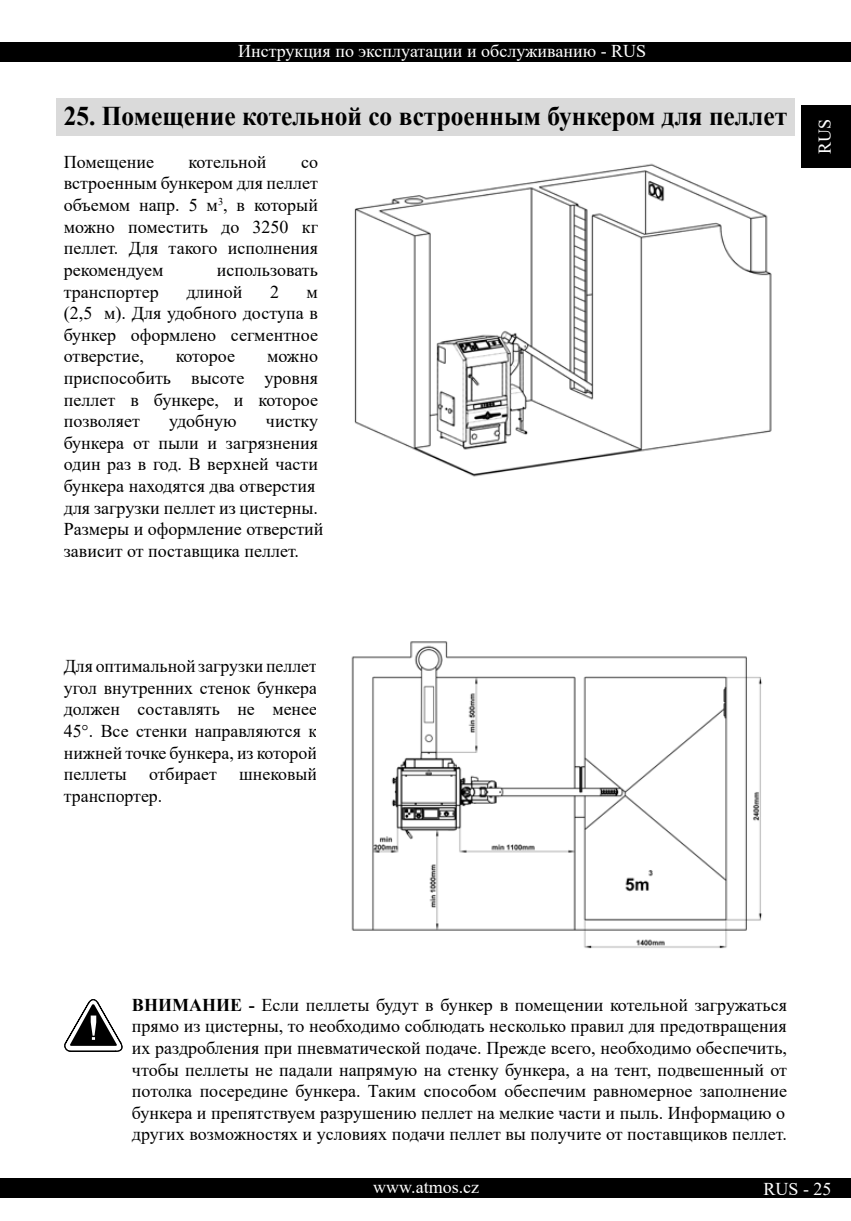
<style>
.page{position:relative;width:851px;height:1221px;background:#fff}
.page>*{position:absolute;margin:0;border:0;box-sizing:border-box;transform-origin:0 0}
.t1{font:700 27px "Times New Roman";color:#000;scale:.94 1}
.t2{font:18px/21.6px "Times New Roman";color:#000;text-align:justify}
.t3{font:18px "Times New Roman";color:#fff}
.s1{font-weight:700}
</style>
<div class="page">
<div style="left:0;top:43px;width:850px;height:19px;background:#000"></div>
<div style="left:801px;top:105px;width:49px;height:63px;background:#000"></div>
<div style="left:0;top:1178px;width:850px;height:20px;background:#000"></div>
<div style="left:56px;top:99px;width:738px;height:37px;background:#dadada"></div>
<svg style="left:64px;top:999px;width:59px;height:53px"></svg>
<img style="left:354px;top:163px;width:418px;height:314px">
<img style="left:351px;top:641px;width:411px;height:308px">
<p class="t3" style="left:238px;top:39px;width:409px">Инструкция по эксплуатации и обслуживанию - RUS</p>
<h1 class="t1" style="left:64px;top:96px;width:770px">25. Помещение котельной со встроенным бункером для пеллет</h1>
<p class="t2" style="left:64px;top:150px;width:92px">Помещение</p>
<p class="t2" style="left:188px;top:150px;width:79px">котельной</p>
<p class="t2" style="left:64px;top:150px;width:256px;text-indent:237px">со встроенным бункером для пеллет объемом напр. 5 м<sup>3</sup>, в который можно поместить до 3250 кг пеллет. Для такого исполнения рекомендуем</p>
<p class="t2" style="left:217px;top:258px;width:103px">использовать</p>
<p class="t2" style="left:64px;top:280px;width:96px">транспортер</p>
<p class="t2" style="left:186px;top:280px;width:58px">длиной</p>
<p class="t2" style="left:270px;top:280px;width:10px">2</p>
<p class="t2" style="left:64px;top:280px;width:256px;text-indent:243px">м (2,5 м). Для удобного доступа в бункер оформлено сегментное отверстие,</p>
<p class="t2" style="left:176px;top:345px;width:61px">которое</p>
<p class="t2" style="left:64px;top:345px;width:256px;text-indent:203px">можно приспособить высоте уровня пеллет в бункере, и которое позволяет</p>
<p class="t2" style="left:169px;top:410px;width:69px">удобную</p>
<p class="t2" style="left:64px;top:410px;width:261px;text-align:left;text-indent:202px">чистку бункера от пыли и загрязнения один раз в год. В верхней части бункера находятся два отверстия для загрузки пеллет из цистерны.<br>Размеры и оформление отверстий зависит от поставщика пеллет.</p>
<p class="t3" style="left:811px;top:154px;width:37px;rotate:-90deg">RUS</p>
<p class="t2" style="left:64px;top:654px;width:255px">Для оптимальной загрузки пеллет угол внутренних стенок бункера должен составлять не менее 45°. Все стенки направляются к нижней точке бункера, из которой пеллеты отбирает шнековый транспортер.</p>
<p class="t2" style="left:132px;top:993px;width:656px"><span class="s1">ВНИМАНИЕ -</span> Если пеллеты будут в бункер в помещении котельной загружаться прямо из цистерны, то необходимо соблюдать несколько правил для предотвращения их раздробления при пневматической подаче. Прежде всего, необходимо обеспечить, чтобы пеллеты не падали напрямую на стенку бункера, а на тент, подвешенный от потолка посередине бункера. Таким способом обеспечим равномерное заполнение бункера и препятствуем разрушению пеллет на мелкие части и пыль. Информацию о других возможностях и условиях подачи пеллет вы получите от поставщиков пеллет.</p>
<p class="t3" style="left:373px;top:1173px;width:107px">www.atmos.cz</p>
<p class="t3" style="left:763px;top:1175px;width:70px">RUS - 25</p>
</div>
